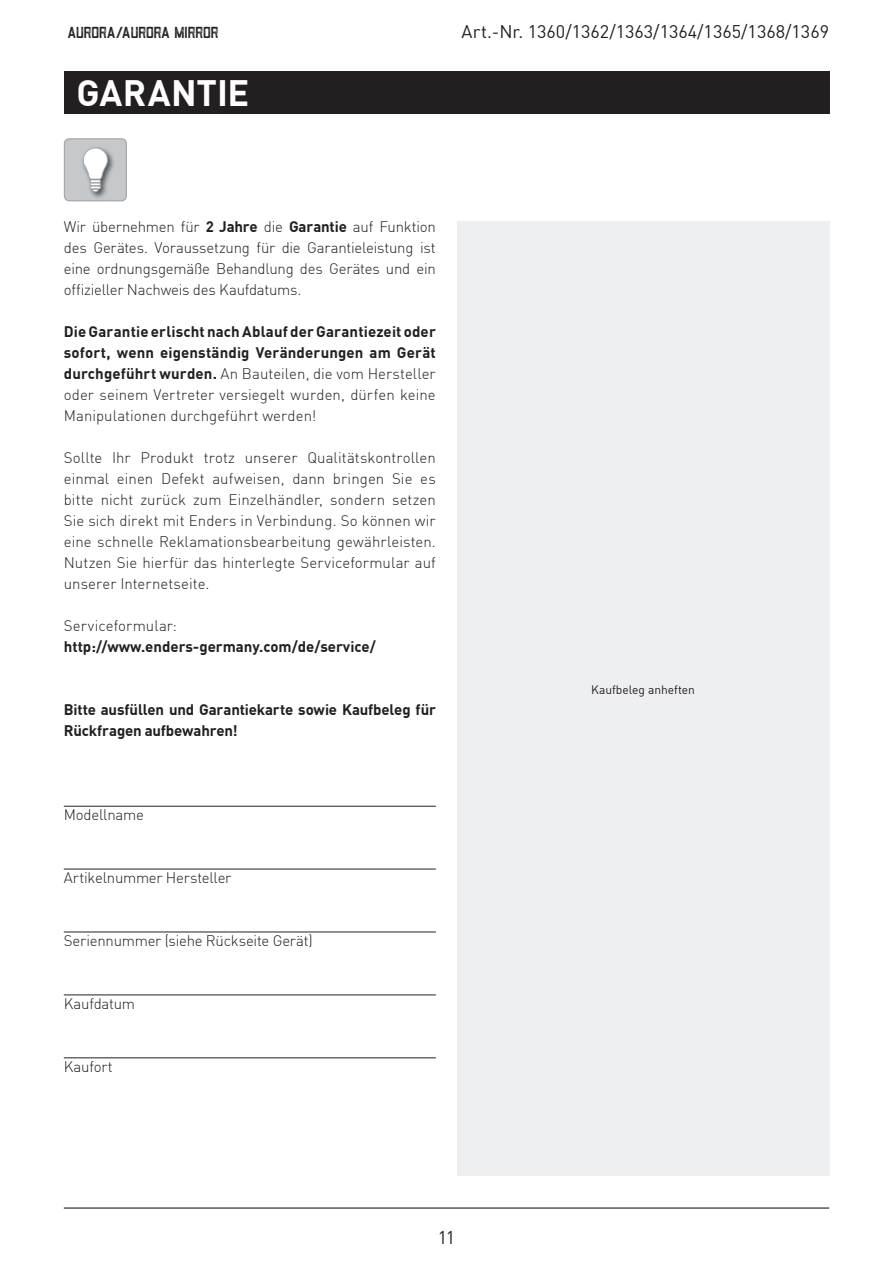
<style>
.page{position:relative;width:893px;height:1263px;background:#fff}
.page>*{position:absolute;margin:0;border:0;box-sizing:border-box;transform-origin:0 0}
.t1{font:700 36px "DIN Offc";color:#fff}
.t2{font:21px "Draught Sans Serif Textured Regular";color:#231f20}
.t3{font:18px "DIN Offc";color:#231f20}
.t4{font:300 15px/21px "DIN Offc";letter-spacing:-.01em;color:#231f20;text-align:justify}
.t5{font:700 15px/21px "DIN Offc";color:#231f20;text-align:justify}
.t6{font:12px "DIN Offc";color:#231f20}
.s1{font-weight:700}
.s2{font-weight:300}
</style>
<div class="page">
<hr style="left:64px;top:1207px;width:765px;height:2px;background:#231f20">
<div style="left:64px;top:72px;width:765px;height:42px;background:#231f20"></div>
<svg style="left:64px;top:138px;width:63px;height:63px"></svg>
<hr style="left:64px;top:806px;width:372px;height:1px;background:#231f20">
<hr style="left:64px;top:869px;width:372px;height:1px;background:#231f20">
<hr style="left:64px;top:932px;width:372px;height:1px;background:#231f20">
<hr style="left:64px;top:994px;width:372px;height:1px;background:#231f20">
<hr style="left:64px;top:1057px;width:372px;height:1px;background:#231f20">
<div style="left:457px;top:221px;width:372px;height:955px;background:#eeeff0"></div>
<h2 class="t2" style="left:68px;top:18px;width:153px">AURORA/AURORA MIRROR</h2>
<p class="t3" style="left:462px;top:19px;width:369px">Art.-Nr. 1360/1362/1363/1364/1365/1368/1369</p>
<h1 class="t1" style="left:77px;top:68px;width:174px">GARANTIE</h1>
<p class="t4" style="left:64px;top:215px;width:374px">Wir übernehmen für <span class="s1">2 Jahre</span> die <span class="s1">Garantie</span> auf Funktion des Gerätes. Voraussetzung für die Garantieleistung ist eine ordnungsgemäße Behandlung des Gerätes und ein offizieller Nachweis des Kaufdatums.</p>
<p class="t5" style="left:64px;top:320px;width:374px">Die Garantie erlischt nach Ablauf der Garantiezeit oder sofort, wenn eigenständig Veränderungen am Gerät durchgeführt wurden. <span class="s2">An Bauteilen, die vom Hersteller oder seinem Vertreter versiegelt wurden, dürfen keine Manipulationen durchgeführt werden!</span></p>
<p class="t4" style="left:64px;top:446px;width:374px">Sollte Ihr Produkt trotz unserer Qualitätskontrollen einmal einen Defekt aufweisen, dann bringen Sie es bitte nicht zurück zum Einzelhändler, sondern setzen Sie sich direkt mit Enders in Verbindung. So können wir eine schnelle Reklamationsbearbeitung gewährleisten.<br>Nutzen Sie hierfür das hinterlegte Serviceformular auf unserer Internetseite.</p>
<p class="t4" style="left:64px;top:614px;width:115px">Serviceformular:</p>
<p class="t5" style="left:64px;top:635px;width:313px">http://www.enders-germany.com/de/service/</p>
<p class="t5" style="left:64px;top:698px;width:374px">Bitte ausfüllen und Garantiekarte sowie Kaufbeleg für<br>Rückfragen aufbewahren!</p>
<p class="t4" style="left:64px;top:803px;width:82px">Modellname</p>
<p class="t4" style="left:64px;top:866px;width:169px">Artikelnummer Hersteller</p>
<p class="t4" style="left:64px;top:929px;width:250px">Seriennummer (siehe Rückseite Gerät)</p>
<p class="t4" style="left:64px;top:992px;width:73px">Kaufdatum</p>
<p class="t4" style="left:64px;top:1055px;width:51px">Kaufort</p>
<p class="t3" style="left:438px;top:1225px;width:19px">11</p>
<p class="t6" style="left:591px;top:681px;width:105px">Kaufbeleg anheften</p>
</div>
